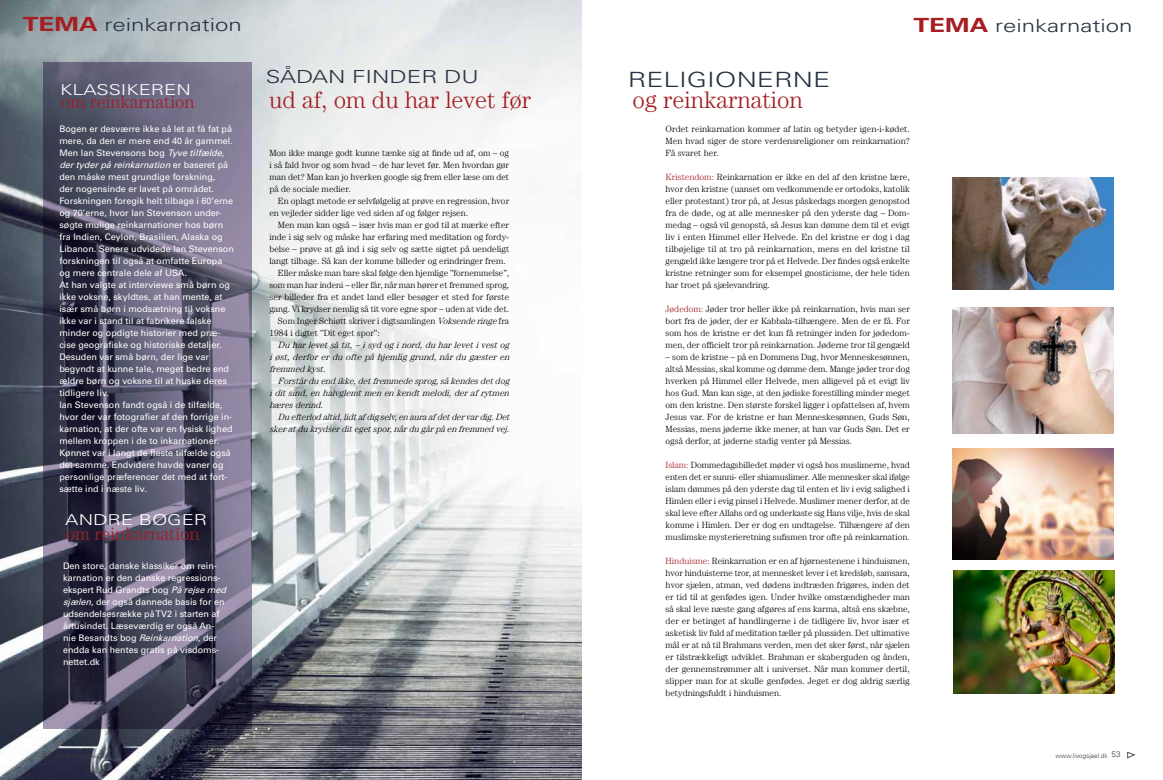
<style>
.page{position:relative;width:1163px;height:780px;background:#fff}
.page>*{position:absolute;margin:0;border:0;box-sizing:border-box;transform-origin:0 0}
.t1{font:300 24px "Century";color:#a41d22}
.t2{font:300 21px "Univers LT Std";color:#273141;scale:1.33 1}
.t3{font:300 18px "Univers LT Std";color:#273141;scale:1.33 1}
.t4{font:300 18px "Century";color:#a41d22}
.t5{font:300 15px "Univers LT Std";color:#fff;scale:1.33 1}
.t6{font:300 9px/12px "Century";color:#000;text-align:justify}
.t7{font:9px/12px "Univers LT Std";color:#fff}
.t8{font:italic 300 9px/12px "Century";color:#000;text-align:justify}
.t9{font:300 6.5px "Univers LT Std";color:#3a3a39}
.s1{font-weight:700;font-size:19.5px;color:#a51e22}
.s2{font-style:italic}
.s3{color:#a41d22}
.s4{font-size:8px}
</style>
<div class="page">
<img style="left:0;top:0;width:581px;height:780px">
<svg style="left:1127px;top:752px;width:7px;height:6px"></svg>
<svg style="left:43px;top:62px;width:208px;height:667px;background:#545268"></svg>
<img style="left:952px;top:177px;width:160px;height:112px">
<img style="left:952px;top:307px;width:160px;height:126px">
<img style="left:952px;top:448px;width:160px;height:111px">
<img style="left:953px;top:571px;width:161px;height:122px">
<h3 class="t3" style="left:23px;top:14px;width:166px"><span class="s1">TEMA</span> reinkarnation</h3>
<h3 class="t3" style="left:913px;top:15px;width:166px"><span class="s1">TEMA</span> reinkarnation</h3>
<h3 class="t5" style="left:60px;top:81px;width:100px">KLASSIKEREN</h3>
<h3 class="t4" style="left:61px;top:91px;width:135px">om reinkarnation</h3>
<p class="t7" style="left:59px;top:123px;width:176px">Bogen er desværre ikke så let at få fat på mere, da den er mere end 40 år gammel.<br>Men Ian Stevensons bog <span class="s2">Tyvetilfælde, dertyderpåreinkarnation</span> e r b a s e r e t p å den måske mest grundige forskning,<br>der nogensinde er lavet på området.<br>Forskningen foregik helt tilbage i 60’erne og 70’erne, hvor Ian Stevenson under&shy;søgte mulige reinkarnationer hos børn fra Indien, Ceylon, Brasilien, Alaska og Libanon. Senere udvidede Ian Stevenson forskningen til også at omfatte Europa og mere centrale dele af USA.<br>At han valgte at interviewe små børn og ikke voksne, skyldtes, at han mente, at især små børn i modsætning til voksne ikke var i stand til at fabrikere falske minder og opdigte historier med præ&shy;cise geografiske og historiske detaljer.<br>Desuden var små børn, der lige var begyndt at kunne tale, meget bedre end ældre børn og voksne til at huske deres tidligere liv.<br>Ian Stevenson fandt også i de tilfælde, hvor der var fotografier af den forrige in&shy;karnation, at der ofte var en fysisk lighed mellem kroppen i de to inkarnationer.<br>Kønnet var i langt de fleste tilfælde også det samme. Endvidere havde vaner og personlige præferencer det med at fort&shy;sætte ind i næste liv.</p>
<h3 class="t5" style="left:65px;top:510px;width:108px">ANDRE BØGER</h3>
<h3 class="t4" style="left:66px;top:523px;width:135px">om reinkarnation</h3>
<p class="t7" style="left:63px;top:560px;width:167px">Den store, danske klassiker om rein&shy;karnation er den danske regressions&shy;ekspert Rud Grandts bog <span class="s2">Pårejsemed sjælen</span>, der også dannede basis for en udsendelsesrække på TV2 i starten af årtusindet. Læseværdig er også An&shy;nie Besandts bog <span class="s2">Reinkarnation</span>, der endda kan hentes gratis på visdoms&shy;nettet.dk</p>
<h3 class="t3" style="left:266px;top:66px;width:161px">SÅDAN FINDER DU</h3>
<h1 class="t1" style="left:269px;top:86px;width:263px">ud af, om du har levet før</h1>
<p class="t6" style="left:269px;top:147px;width:241px">Mon ikke mange godt kunne tænke sig at finde ud af, om – og i så fald hvor og som hvad – de har levet før. Men hvordan gør man det? Man kan jo hverken google sig frem eller læse om det på de sociale medier.</p>
<p class="t6" style="left:269px;top:195px;width:241px;text-indent:9px">En oplagt metode er selvfølgelig at prøve en regression, hvor en vejleder sidder lige ved siden af og følger rejsen.</p>
<p class="t6" style="left:278px;top:219px;width:233px">Men man kan også – især hvis man er god til at mærke efter</p>
<p class="t6" style="left:269px;top:231px;width:241px">inde i sig selv og måske har erfaring med meditation og fordy-</p>
<p class="t6" style="left:269px;top:243px;width:241px">belse – prøve at gå ind i sig selv og sætte sigtet på uendeligt</p>
<p class="t6" style="left:269px;top:255px;width:238px">langt tilbage. Så kan der komme billeder og erindringer frem.</p>
<p class="t6" style="left:278px;top:267px;width:233px">Eller måske man bare skal følge den hjemlige ”fornemmelse”,</p>
<p class="t6" style="left:269px;top:279px;width:241px">som man har indeni – eller får, når man hører et fremmed sprog,</p>
<p class="t6" style="left:269px;top:291px;width:241px">ser billeder fra et andet land eller besøger et sted for første</p>
<p class="t6" style="left:269px;top:303px;width:241px">gang. Vi krydser nemlig så tit vore egne spor – uden at vide det.</p>
<p class="t6" style="left:278px;top:315px;width:233px">Som Inger Schiøtt skriver i digtsamlingen <span class="s2">Voksenderinge</span>fra</p>
<p class="t6" style="left:269px;top:327px;width:112px">1984 i digtet ”Dit eget spor”:</p>
<p class="t8" style="left:269px;top:339px;width:244px;text-indent:9px">Du harlevetsåtit,–isyd oginord,du harlevetivestog iøst,derforerdu oftepåhj emliggrund,nårdu gæsteren fremmedkyst.</p>
<p class="t8" style="left:269px;top:375px;width:244px;text-indent:9px">Forstårduendikke,detfremmedesprog,såkendesdetdog iditsind,en halvglemtmen en kendtmelodi,derafrytmen bæresderind.</p>
<p class="t8" style="left:269px;top:411px;width:244px;text-align:right">Duefterlodaltid,lidtafdigselv,enauraafdetdervardig.Det skeratdukrydserditegetspor,nårdugårpåenfremmedvej .</p>
<h2 class="t2" style="left:627px;top:67px;width:154px">RELIGIONERNE</h2>
<h1 class="t1" style="left:632px;top:86px;width:172px">og reinkarnation</h1>
<p class="t6" style="left:665px;top:123px;width:246px">Ordet reinkarnation kommer af latin og betyder igen-i-kødet.<br>Men hvad siger de store verdensreligioner om reinkarnation?<br>Få svaret her.</p>
<p class="t6" style="left:665px;top:171px;width:246px"><span class="s3">Kristendom:</span> Reinkarnation er ikke en del af den kristne lære, hvor den kristne (uanset om vedkommende er ortodoks, katolik eller protestant) tror på, at Jesus påskedags morgen genopstod fra de døde, og at alle mennesker på den yderste dag – Dom&shy;medag – også vil genopstå, så Jesus kan dømme dem til et evigt liv i enten Himmel eller Helvede. En del kristne er dog i dag tilbøjelige til at tro på reinkarnation, mens en del kristne til gengæld ikke længere tror på et Helvede. Der findes også enkelte kristne retninger som for eksempel gnosticisme, der hele tiden har troet på sjælevandring.</p>
<p class="t6" style="left:665px;top:303px;width:246px"><span class="s3">Jødedom:</span> Jøder tror heller ikke på reinkarnation, hvis man ser bort fra de jøder, der er Kabbala-tilhængere. Men de er få. For som hos de kristne er det kun få retninger inden for jødedom&shy;men, der officielt tror på reinkarnation. Jøderne tror til gengæld</p>
<p class="t6" style="left:665px;top:351px;width:246px">– som de kristne – på en Dommens Dag, hvor Menneskesønnen, altså Messias, skal komme og dømme dem. Mange jøder tror dog hverken på Himmel eller Helvede, men alligevel på et evigt liv hos Gud. Man kan sige, at den jødiske forestilling minder meget om den kristne. Den største forskel ligger i opfattelsen af, hvem Jesus var. For de kristne er han Menneskesønnen, Guds Søn, Messias, mens jøderne ikke mener, at han var Guds Søn. Det er også derfor, at jøderne stadig venter på Messias.</p>
<p class="t6" style="left:665px;top:459px;width:246px"><span class="s3">Islam:</span> Dommedagsbilledet møder vi også hos muslimerne, hvad enten det er sunni- eller shiamuslimer. Alle mennesker skal ifølge islam dømmes på den yderste dag til enten et liv i evig salighed i Himlen eller i evig pinsel i Helvede. Muslimer mener derfor, at de skal leve efter Allahs ord og underkaste sig Hans vilje, hvis de skal komme i Himlen. Der er dog en undtagelse. Tilhængere af den muslimske mysterieretning sufismen tror ofte på reinkarnation.</p>
<p class="t6" style="left:665px;top:555px;width:246px"><span class="s3">Hinduisme:</span> Reinkarnation er en af hjørnestenene i hinduismen, hvor hinduisterne tror, at mennesket lever i et kredsløb, samsara, hvor sjælen, atman, ved dødens indtræden frigøres, inden det er tid til at genfødes igen. Under hvilke omstændigheder man så skal leve næste gang afgøres af ens karma, altså ens skæbne, der er betinget af handlingerne i de tidligere liv, hvor især et asketisk liv fuld af meditation tæller på plussiden. Det ultimative mål er at nå til Brahmans verden, men det sker først, når sjælen er tilstrækkeligt udviklet. Brahman er skaberguden og ånden, der gennemstrømmer alt i universet. Når man kommer dertil, slipper man for at skulle genfødes. Jeget er dog aldrig særlig betydningsfuldt i hinduismen.</p>
<p class="t9" style="left:1055px;top:751px;width:67px">www.livogsjael.dk <span class="s4">53</span></p>
</div>
